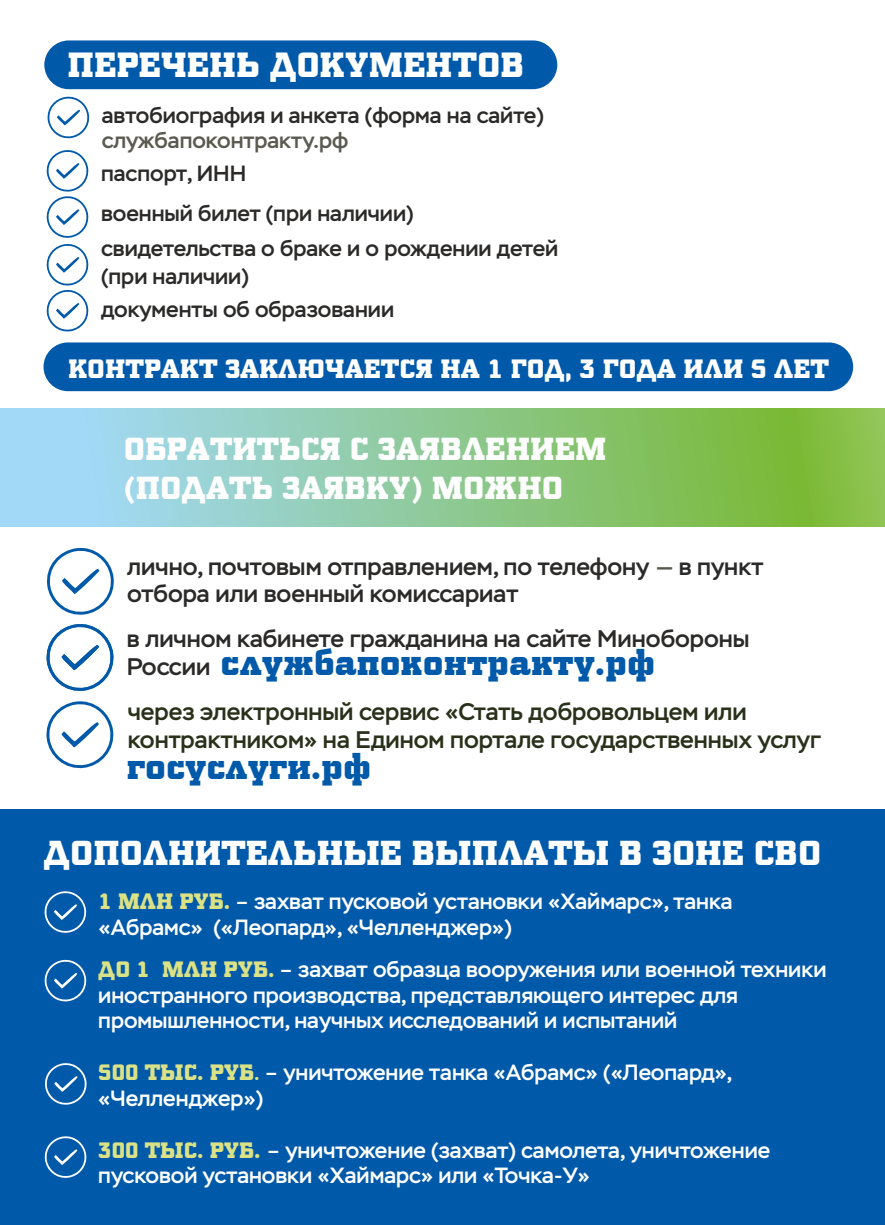
<style>
.page{position:relative;width:885px;height:1225px;background:#fff}
.page>*{position:absolute;margin:0;border:0;box-sizing:border-box;transform-origin:0 0}
.t1{font:900 36px "PF Synch Pro";color:#0059a9}
.t2{font:900 34.6px "PF Synch Pro";color:#fff}
.t3{font:900 34.2px "PF Synch Pro";color:#fff}
.t4{font:900 31.4px/38.4px "PF Synch Pro";color:#fefefe}
.t5{font:900 26.2px "PF Synch Pro";color:#fff}
.t6{font:500 24px/45.2px "Stem";color:#2b2a29}
.t7{font:500 24px/28.2px "Stem";color:#2a311b}
.t8{font:500 24px "Stem";color:#5b5a50}
.t9{font:500 22px/25.6px "Stem";color:#fefefe}
.t10{font:500 22px/39.4px "Stem";color:#2b2a29}
.t11{font:500 22px "Stem";color:#5b5a50}
.s1{font-family:"Stem";font-weight:500;font-size:24px;color:#2b2a29}
.s2{font-family:"PF Synch Pro";font-weight:900;color:#dbe285}
.s3{color:#dbe285}
</style>
<div class="page">
<div style="left:0;top:809px;width:884px;height:415px;background:#0059a9"></div>
<svg style="left:0;top:408px;width:884px;height:118px;background:#8fc999"></svg>
<svg style="left:44px;top:891px;width:43px;height:42px"></svg>
<svg style="left:44px;top:959px;width:43px;height:43px"></svg>
<svg style="left:45px;top:1063px;width:42px;height:42px"></svg>
<svg style="left:44px;top:1136px;width:43px;height:42px"></svg>
<svg style="left:46px;top:547px;width:68px;height:144px"></svg>
<svg style="left:46px;top:701px;width:68px;height:68px"></svg>
<div style="left:43px;top:342px;width:810px;height:49px;background:#0059a9;border-radius:24px"></div>
<div style="left:44px;top:40px;width:513px;height:49px;background:#0059a9;border-radius:24px"></div>
<svg style="left:47px;top:96px;width:43px;height:43px"></svg>
<svg style="left:46px;top:150px;width:43px;height:182px"></svg>
<h2 class="t2" style="left:67px;top:51px;width:458px">ПЕРЕЧЕНЬ ДОКУМЕНТОВ</h2>
<p class="t10" style="left:102px;top:96px;width:443px">автобиография и анкета (форма на сайте)</p>
<p class="t11" style="left:102px;top:127px;width:248px">службапоконтракту.рф</p>
<p class="t10" style="left:101px;top:154px;width:314px">паспорт, ИНН<br>военный билет (при наличии)</p>
<p class="t10" style="left:101px;top:235px;width:459px;line-height:27.6px">свидетельства о браке и о рождении детей (при наличии)</p>
<p class="t10" style="left:101px;top:290px;width:294px">документы об образовании</p>
<p class="t5" style="left:68px;top:358px;width:762px">КОНТРАКТ ЗАКЛЮЧАЕТСЯ НА 1 ГОД, 3 ГОДА ИЛИ 5 ЛЕТ</p>
<h3 class="t4" style="left:124px;top:433px;width:484px">ОБРАТИТЬСЯ С ЗАЯВЛЕНИЕМ (ПОДАТЬ ЗАЯВКУ) МОЖНО</h3>
<p class="t6" style="left:127px;top:544px;width:637px">лично, почтовым отправлением, по телефону в пункт</p>
<p class="t8" style="left:655px;top:551px;width:21px">—</p>
<p class="t6" style="left:127px;top:571px;width:624px">отбора или военный комиссариат<br>в личном кабинете гражданина на сайте Минобороны</p>
<h1 class="t1" style="left:127px;top:648px;width:529px"><span class="s1">России</span> службапоконтракту.рф</h1>
<p class="t7" style="left:128px;top:697px;width:694px">через электронный сервис «Стать добровольцем или контрактником» на Едином портале государственных услуг</p>
<h1 class="t1" style="left:127px;top:751px;width:246px">госуслуги.рф</h1>
<h3 class="t3" style="left:44px;top:839px;width:779px">ДОПОЛНИТЕЛЬНЫЕ ВЫПЛАТЫ В ЗОНЕ СВО</h3>
<p class="t9" style="left:98px;top:888px;width:635px"><span class="s2">1 МЛН РУБ.</span> – захват пусковой установки «Хаймарс», танка «Абрамс» («Леопард», «Челленджер»)</p>
<p class="t9" style="left:98px;top:956px;width:729px"><span class="s2">ДО 1 МЛН РУБ.</span> – захват образца вооружения или военной техники иностранного производства, представляющего интерес для промышленности, научных исследований и испытаний</p>
<p class="t9" style="left:98px;top:1060px;width:635px"><span class="s2">500 ТЫС. РУБ</span><span class="s3">.</span> – уничтожение танка «Абрамс» («Леопард», «Челленджер»)</p>
<p class="t9" style="left:98px;top:1137px;width:673px"><span class="s2">300 ТЫС. РУБ.</span> – уничтожение (захват) самолета, уничтожение пусковой установки «Хаймарс» или «Точка-У»</p>
</div>
